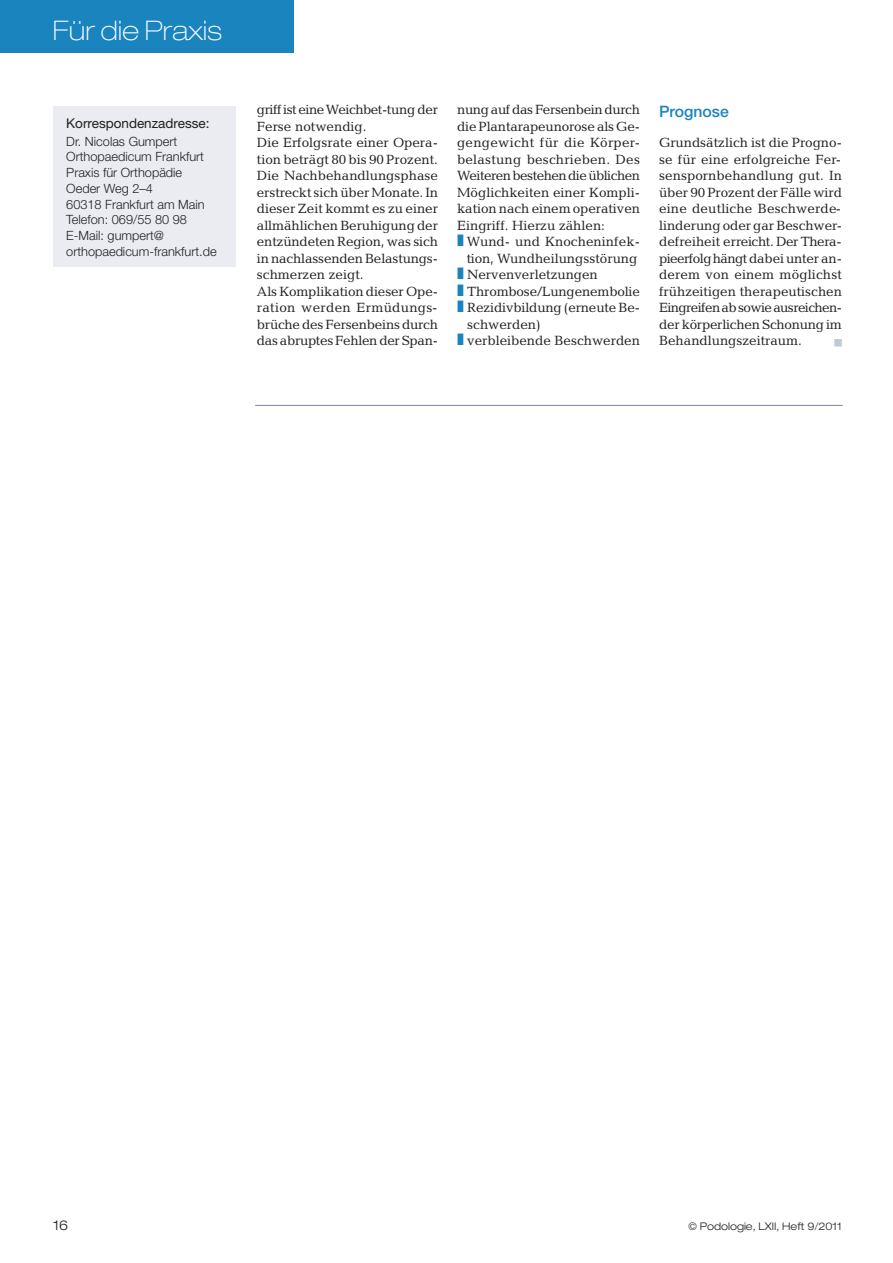
<style>
.page{position:relative;width:893px;height:1263px;background:#fff}
.page>*{position:absolute;margin:0;border:0;box-sizing:border-box;transform-origin:0 0}
.t1{font:100 expanded 27px "Helvetica Neue";color:#fff}
.t2{font:500 15.75px "Helvetica Neue";color:#1a84bf}
.t3{font:13.5px/16.5px "Candida";letter-spacing:-.005em;color:#231f20;text-align:justify}
.t4{font:13.5px "Candida";letter-spacing:-.04em;color:#231f20}
.t5{font:13.5px "Candida";letter-spacing:-.025em;color:#231f20}
.t6{font:13.5px "Candida";letter-spacing:.015em;color:#231f20}
.t7{font:13.5px "Candida";letter-spacing:.02em;color:#231f20}
.t8{font:13.5px "Helvetica Neue";color:#231f20}
.t9{font:300 expanded 13.5px "Helvetica Neue";color:#231f20}
.t10{font:300 12.75px/15.8px "Helvetica Neue";color:#231f20}
.t11{font:300 expanded 10.5px "Helvetica Neue";color:#231f20}
.s1{color:#1a84bf}
</style>
<div class="page">
<div style="left:0;top:0;width:293px;height:53px;background:#1a84bf"></div>
<div style="left:54px;top:106px;width:182px;height:161px;background:#eaecf2"></div>
<hr style="left:255px;top:405px;width:588px;height:1px;background:#7c87a2">
<h1 class="t1" style="left:53px;top:21px;width:170px">Für die Praxis</h1>
<p class="t8" style="left:66px;top:118px;width:145px">Korrespondenzadresse:</p>
<p class="t10" style="left:66px;top:133px;width:152px">Dr. Nicolas Gumpert<br>Orthopaedicum Frankfurt<br>Praxis für Orthopädie<br>Oeder Weg 2–4<br>60318 Frankfurt am Main<br>Telefon: 069/55 80 98<br>E-Mail: gumpert@ orthopaedicum-frankfurt.de</p>
<p class="t3" style="left:257px;top:103px;width:183px;text-align:left">griffisteineWeichbet-tung der<br>Ferse notwendig.<br>Die Erfolgsrate einer Opera&shy;tion beträgt 80 bis 90 Prozent.<br>Die Nachbehandlungsphase erstreckt sich über Monate. In dieser Zeit kommt es zu einer allmählichen Beruhigung der entzündeten Region, was sich in nachlassenden Belastungs&shy;schmerzen zeigt.<br>Als Komplikation dieser Ope&shy;ration werden Ermüdungs&shy;brüche des Fersenbeins durch das abruptes Fehlen der Span-</p>
<p class="t5" style="left:457px;top:105px;width:184px">nung aufdas Fersenbein durch</p>
<p class="t3" style="left:457px;top:119px;width:184px">die Plantarapeunorose als Ge-</p>
<p class="t7" style="left:457px;top:138px;width:184px">gengewicht für die Körper-</p>
<p class="t6" style="left:457px;top:155px;width:184px">belastung beschrieben. Des</p>
<p class="t4" style="left:457px;top:171px;width:184px">Weiterenbestehendieüblichen</p>
<p class="t3" style="left:457px;top:185px;width:184px">Möglichkeiten einer Kompli-</p>
<p class="t3" style="left:457px;top:202px;width:184px">kation nach einem operativen</p>
<p class="t3" style="left:457px;top:218px;width:149px">Eingriff. Hierzu zählen:</p>
<p class="t3" style="left:457px;top:235px;width:184px"><span class="s1">❚</span> Wund- und Knocheninfek-</p>
<p class="t3" style="left:467px;top:251px;width:172px">tion, Wundheilungsstörung</p>
<p class="t3" style="left:457px;top:268px;width:142px"><span class="s1">❚</span> Nervenverletzungen</p>
<p class="t3" style="left:457px;top:284px;width:184px"><span class="s1">❚</span> Thrombose/Lungenembolie</p>
<p class="t3" style="left:457px;top:301px;width:184px"><span class="s1">❚</span> Rezidivbildung (erneute Be-</p>
<p class="t3" style="left:467px;top:317px;width:75px">schwerden)</p>
<p class="t3" style="left:457px;top:334px;width:184px"><span class="s1">❚</span> verbleibende Beschwerden</p>
<p class="t2" style="left:659px;top:106px;width:71px">Prognose</p>
<p class="t3" style="left:659px;top:136px;width:184px">Grundsätzlich ist die Progno&shy;se für eine erfolgreiche Fer&shy;senspornbehandlung gut. In über 90 Prozent der Fälle wird eine deutliche Beschwerde&shy;linderung oder gar Beschwer&shy;defreiheit erreicht. Der Thera&shy;pieerfolghängtdabei unter an&shy;derem von einem möglichst frühzeitigen therapeutischen Eingreifenabsowieausreichen&shy;der körperlichen Schonung im Behandlungszeitraum.</p>
<p class="t9" style="left:53px;top:1220px;width:17px">16</p>
<p class="t11" style="left:688px;top:1223px;width:155px">© Podologie, LXII, Heft 9/2011</p>
</div>
